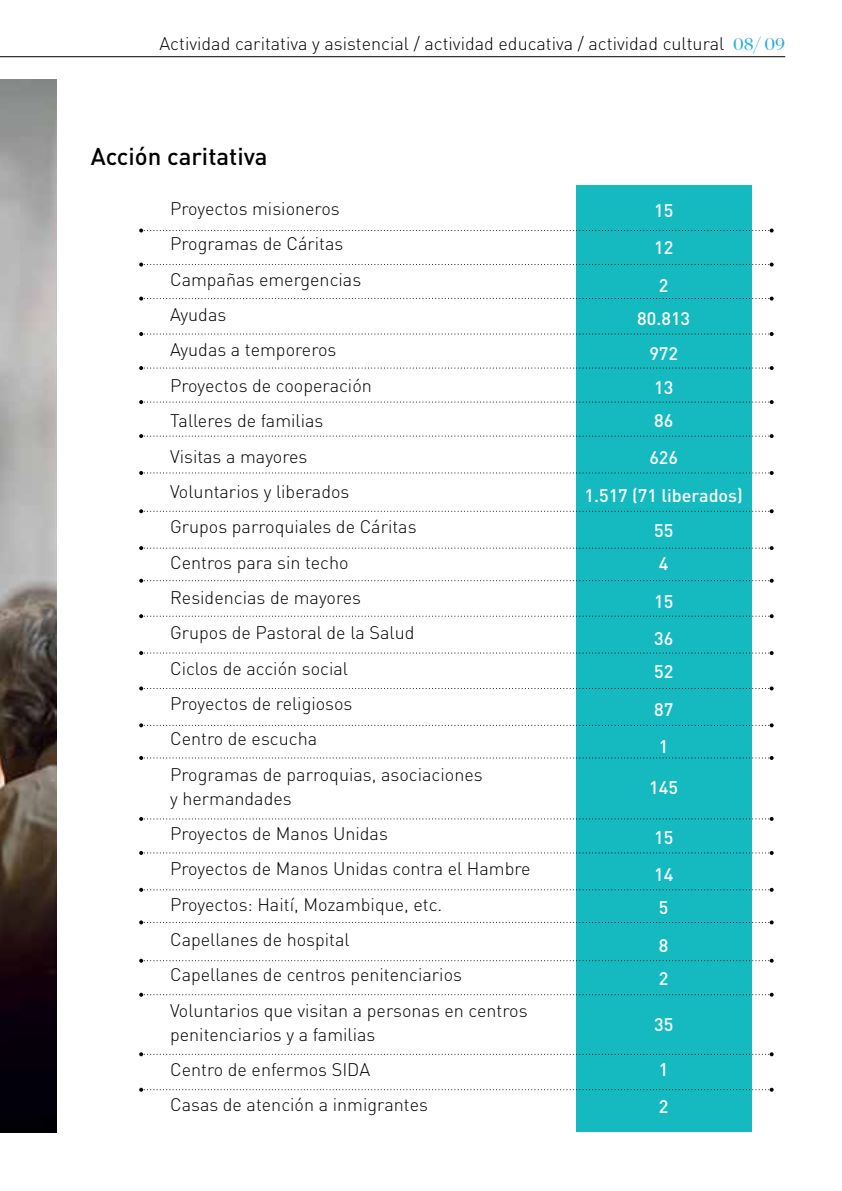
<style>
.page{position:relative;width:842px;height:1191px;background:#fff}
.page>*{position:absolute;margin:0;border:0;box-sizing:border-box;transform-origin:0 0}
.t1{font:500 24px "DIN Pro";color:#000}
.t2{font:300 18px/35.4px "DIN Pro";color:#000}
.t3{font:500 18px/37.4px "DIN Pro";color:#fff}
.s1{font-family:"Chronicle Display";font-weight:400;color:#27aae1}
</style>
<div class="page">
<hr style="left:0;top:56px;width:785px;height:1px;background:#000">
<img style="left:0;top:79px;width:57px;height:1053px">
<div style="left:576px;top:185px;width:175px;height:946px;background:#14bac0"></div>
<svg style="left:139px;top:228px;width:635px;height:4px"></svg>
<svg style="left:139px;top:262px;width:635px;height:4px"></svg>
<svg style="left:139px;top:296px;width:635px;height:4px"></svg>
<svg style="left:139px;top:332px;width:635px;height:4px"></svg>
<svg style="left:139px;top:366px;width:635px;height:4px"></svg>
<svg style="left:139px;top:400px;width:635px;height:4px"></svg>
<svg style="left:139px;top:434px;width:635px;height:4px"></svg>
<svg style="left:139px;top:471px;width:635px;height:4px"></svg>
<svg style="left:139px;top:651px;width:635px;height:4px"></svg>
<svg style="left:139px;top:509px;width:635px;height:4px"></svg>
<svg style="left:139px;top:686px;width:635px;height:4px"></svg>
<svg style="left:139px;top:546px;width:635px;height:4px"></svg>
<svg style="left:139px;top:723px;width:635px;height:4px"></svg>
<svg style="left:139px;top:579px;width:635px;height:4px"></svg>
<svg style="left:139px;top:756px;width:635px;height:4px"></svg>
<svg style="left:139px;top:614px;width:635px;height:4px"></svg>
<svg style="left:139px;top:817px;width:635px;height:4px"></svg>
<svg style="left:139px;top:851px;width:635px;height:4px"></svg>
<svg style="left:139px;top:887px;width:635px;height:4px"></svg>
<svg style="left:139px;top:920px;width:635px;height:4px"></svg>
<svg style="left:139px;top:958px;width:635px;height:4px"></svg>
<svg style="left:139px;top:992px;width:635px;height:4px"></svg>
<svg style="left:139px;top:1052px;width:635px;height:4px"></svg>
<svg style="left:139px;top:1087px;width:635px;height:4px"></svg>
<p class="t2" style="left:159px;top:25px;width:627px">Actividad caritativa y asistencial / actividad educativa / actividad cultural <span class="s1">08/ 09</span></p>
<h1 class="t1" style="left:91px;top:140px;width:178px">Acción caritativa</h1>
<p class="t2" style="left:170px;top:190px;width:314px">Proyectos misioneros<br>Programas de Cáritas<br>Campañas emergencias<br>Ayudas<br>Ayudas a temporeros<br>Proyectos de cooperación<br>Talleres de familias<br>Visitas a mayores<br>Voluntarios y liberados<br>Grupos parroquiales de Cáritas<br>Centros para sin techo<br>Residencias de mayores<br>Grupos de Pastoral de la Salud<br>Ciclos de acción social<br>Proyectos de religiosos<br>Centro de escucha<br>Programas de parroquias, asociaciones</p>
<p class="t2" style="left:170px;top:779px;width:362px">y hermandades<br>Proyectos de Manos Unidas<br>Proyectos de Manos Unidas contra el Hambre<br>Proyectos: Haití, Mozambique, etc.<br>Capellanes de hospital<br>Capellanes de centros penitenciarios<br>Voluntarios que visitan a personas en centros</p>
<p class="t2" style="left:170px;top:1015px;width:259px">penitenciarios y a familias<br>Centro de enfermos SIDA<br>Casas de atención a inmigrantes</p>
<p class="t3" style="left:654px;top:191px;width:21px;text-align:justify">15<br>12<br>2</p>
<p class="t3" style="left:637px;top:300px;width:54px;line-height:35.4px;text-align:center">80.813<br>972</p>
<p class="t3" style="left:654px;top:370px;width:21px;line-height:33.4px">13<br>86</p>
<p class="t3" style="left:584px;top:438px;width:160px;text-align:center">626<br>1.517 (71 liberados)</p>
<p class="t3" style="left:654px;top:513px;width:21px;line-height:33.4px">55<br>4</p>
<p class="t3" style="left:654px;top:582px;width:21px">15<br>36</p>
<p class="t3" style="left:654px;top:652px;width:21px;text-align:justify">52<br>87<br>1</p>
<p class="t3" style="left:649px;top:768px;width:30px">145</p>
<p class="t3" style="left:654px;top:818px;width:21px">15<br>14</p>
<p class="t3" style="left:659px;top:888px;width:11px">5<br>8</p>
<p class="t3" style="left:659px;top:959px;width:11px">2</p>
<p class="t3" style="left:654px;top:1004px;width:21px">35</p>
<p class="t3" style="left:659px;top:1050px;width:11px">1<br>2</p>
</div>
